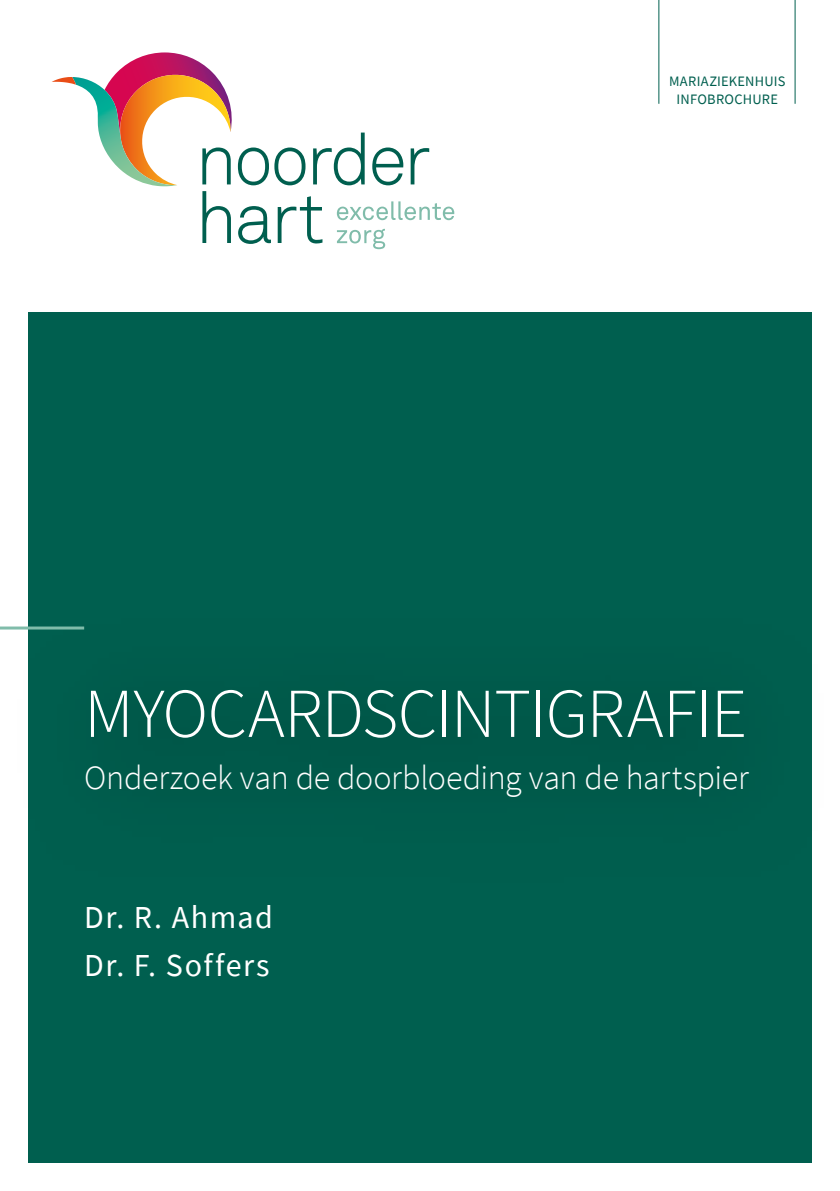
<style>
.page{position:relative;width:840px;height:1191px;background:#fff}
.page>*{position:absolute;margin:0;border:0;box-sizing:border-box;transform-origin:0 0}
.t1{font:300 70px "Source Sans Pro";letter-spacing:-.015em;color:#fff}
.t2{font:300 34px "Source Sans Pro";letter-spacing:-.01em;color:#fff}
.t3{font:32px/47.4px "Source Sans Pro";letter-spacing:.05em;color:#fff}
.t4{font:14.4px/18px "Source Sans Pro";letter-spacing:.015em;color:#005f4f;text-align:center}
</style>
<div class="page">
<div style="left:28px;top:312px;width:783px;height:850px;background:#005f4f"></div>
<hr style="left:794px;top:0;width:1px;height:104px;background:#005f4f">
<hr style="left:0;top:626px;width:84px;height:3px;background:#80bcaa">
<svg style="left:52px;top:52px;width:402px;height:197px"></svg>
<div style="left:16px;top:615px;width:812px;height:268px;background:#005c4d"></div>
<hr style="left:658px;top:0;width:1px;height:104px;background:#005f4f">
<p class="t4" style="left:668px;top:72px;width:118px">MARIAZIEKENHUIS<br>INFOBROCHURE</p>
<h1 class="t1" style="left:84px;top:670px;width:664px">MYOCARDSCINTIGRAFIE</h1>
<p class="t2" style="left:84px;top:757px;width:666px">Onderzoek van de doorbloeding van de hartspier</p>
<p class="t3" style="left:84px;top:893px;width:190px">Dr. R. Ahmad<br>Dr. F. Soffers</p>
</div>
